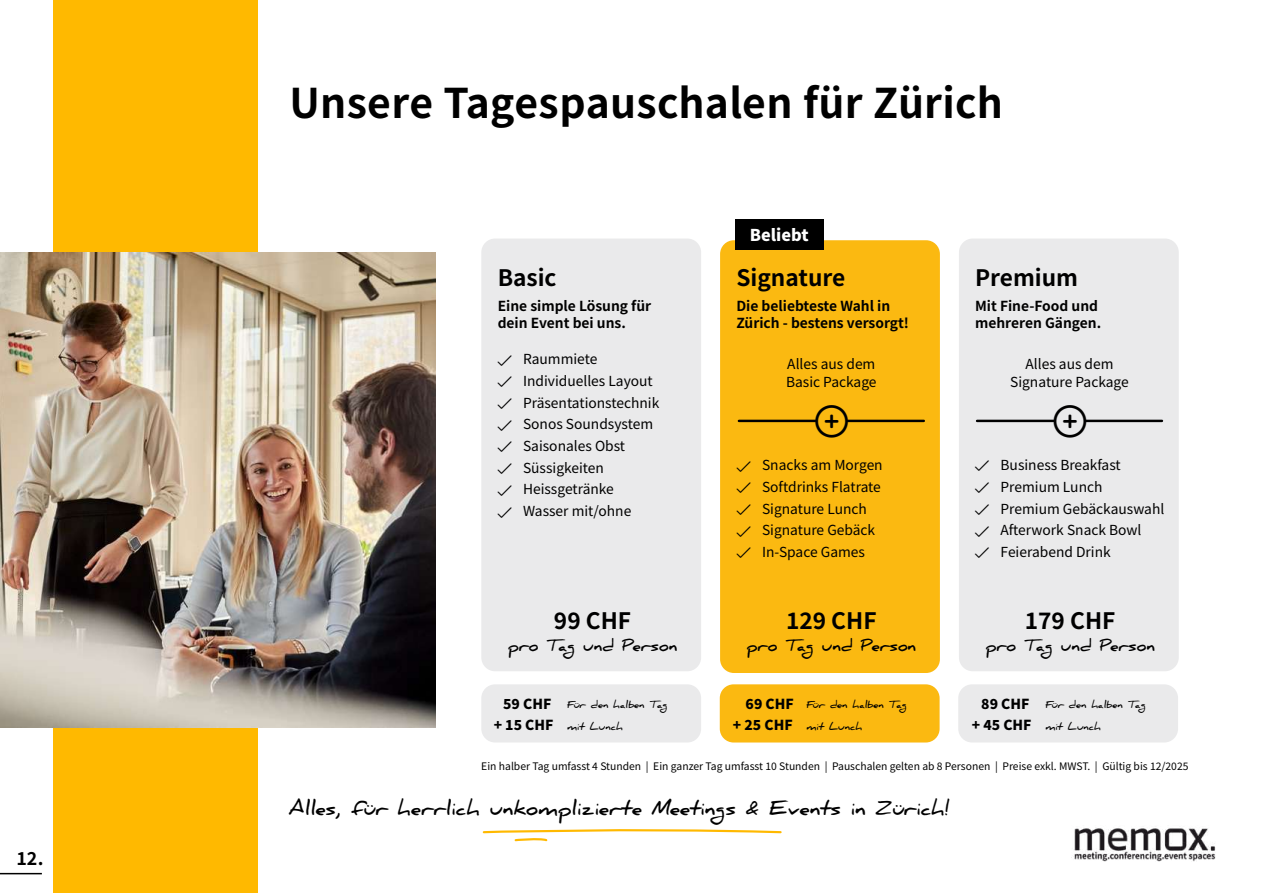
<style>
.page{position:relative;width:1263px;height:893px;background:#fff}
.page>*{position:absolute;margin:0;border:0;box-sizing:border-box;transform-origin:0 0}
.t1{font:700 40.8px "Noto Sans JP";letter-spacing:.005em;color:#000}
.t2{font:700 22.65px "Noto Sans JP";color:#000}
.t3{font:700 19.5px "Daniel";color:#000}
.t4{font:700 17.85px "Noto Sans JP";color:#000}
.t5{font:900 16.2px "Noto Sans JP";color:#fff}
.t6{font:700 15.75px "Daniel";color:#000}
.t7{font:13.8px/21.8px "Noto Sans JP";color:#000}
.t8{font:700 13.8px/16.5px "Noto Sans JP";color:#000}
.t9{font:900 13.8px/21.8px "Noto Sans JP";color:#000;text-align:center}
.t10{font:10.35px "Noto Sans JP";color:#000}
.t11{font:700 9.9px/21.8px "Daniel";color:#000}
</style>
<div class="page">
<div style="left:54px;top:0;width:204px;height:893px;background:#ffb900"></div>
<svg style="left:482px;top:829px;width:300px;height:13px"></svg>
<img style="left:1071px;top:828px;width:145px;height:34px">
<hr style="left:0;top:873px;width:42px;height:1px;background:#000">
<img style="left:0;top:252px;width:436px;height:476px">
<div style="left:959px;top:239px;width:220px;height:432px;background:#eaeaeb;border-radius:14px"></div>
<div style="left:720px;top:240px;width:220px;height:433px;background:#fbb911;border-radius:14px"></div>
<div style="left:735px;top:219px;width:88px;height:31px;background:#000"></div>
<div style="left:481px;top:239px;width:220px;height:432px;background:#eaeaeb;border-radius:14px"></div>
<div style="left:481px;top:684px;width:220px;height:58px;background:#eaeaeb;border-radius:14px"></div>
<div style="left:720px;top:684px;width:219px;height:58px;background:#fbb911;border-radius:14px"></div>
<div style="left:958px;top:684px;width:220px;height:58px;background:#eaeaeb;border-radius:14px"></div>
<hr style="left:1085px;top:420px;width:77px;height:2px;background:#000">
<hr style="left:977px;top:420px;width:76px;height:2px;background:#000">
<hr style="left:847px;top:420px;width:77px;height:2px;background:#000">
<hr style="left:739px;top:420px;width:76px;height:2px;background:#000">
<p class="t4" style="left:16px;top:849px;width:29px">12.</p>
<h1 class="t1" style="left:290px;top:80px;width:715px">Unsere Tagespauschalen für Zürich</h1>
<h2 class="t2" style="left:498px;top:265px;width:60px">Basic</h2>
<p class="t8" style="left:498px;top:298px;width:155px">Eine simple Lösung für dein Event bei uns.</p>
<p class="t7" style="left:523px;top:349px;width:138px">Raummiete<br>Individuelles Layout<br>Präsentationstechnik<br>Sonos Soundsystem<br>Saisonales Obst<br>Süssigkeiten<br>Heissgetränke<br>Wasser mit/ohne</p>
<h2 class="t2" style="left:554px;top:608px;width:79px">99 CHF</h2>
<p class="t6" style="left:508px;top:636px;width:171px">pro Tag und Person</p>
<p class="t5" style="left:750px;top:226px;width:60px">Beliebt</p>
<h2 class="t2" style="left:736px;top:265px;width:110px">Signature</h2>
<p class="t8" style="left:736px;top:298px;width:174px">Die beliebteste Wahl in<br>Zürich - bestens versorgt!</p>
<p class="t7" style="left:786px;top:356px;width:92px;line-height:17.7px">Alles aus dem<br>Basic Package</p>
<p class="t7" style="left:762px;top:455px;width:122px">Snacks am Morgen<br>Softdrinks Flatrate<br>Signature Lunch<br>Signature Gebäck<br>In-Space Games</p>
<h2 class="t2" style="left:786px;top:608px;width:92px">129 CHF</h2>
<p class="t6" style="left:747px;top:636px;width:171px">pro Tag und Person</p>
<h2 class="t2" style="left:975px;top:265px;width:104px">Premium</h2>
<p class="t8" style="left:975px;top:298px;width:128px">Mit Fine-Food und mehreren Gängen.</p>
<p class="t7" style="left:1010px;top:356px;width:120px;line-height:17.7px;text-align:center">Alles aus dem<br>Signature Package</p>
<p class="t7" style="left:1000px;top:455px;width:165px">Business Breakfast<br>Premium Lunch<br>Premium Gebäckauswahl<br>Afterwork Snack Bowl<br>Feierabend Drink</p>
<h2 class="t2" style="left:1025px;top:608px;width:92px">179 CHF</h2>
<p class="t6" style="left:985px;top:636px;width:171px">pro Tag und Person</p>
<p class="t9" style="left:494px;top:693px;width:61px">59 CHF + 15 CHF</p>
<p class="t11" style="left:567px;top:694px;width:102px">Für den halben Tag mit Lunch</p>
<p class="t9" style="left:972px;top:693px;width:61px">89 CHF + 45 CHF</p>
<p class="t9" style="left:733px;top:693px;width:62px;text-align:right">69 CHF<br>+ 25 CHF</p>
<p class="t11" style="left:806px;top:694px;width:102px">Für den halben Tag mit Lunch</p>
<p class="t11" style="left:1045px;top:694px;width:102px">Für den halben Tag mit Lunch</p>
<p class="t10" style="left:481px;top:760px;width:709px">Ein halber Tag umfasst 4 Stunden | Ein ganzer Tag umfasst 10 Stunden | Pauschalen gelten ab 8 Personen | Preise exkl. MWST. | Gültig bis 12/2025</p>
<h3 class="t3" style="left:289px;top:796px;width:664px">Alles, für herrlich unkomplizierte Meetings &amp; Events in Zürich!</h3>
</div>
